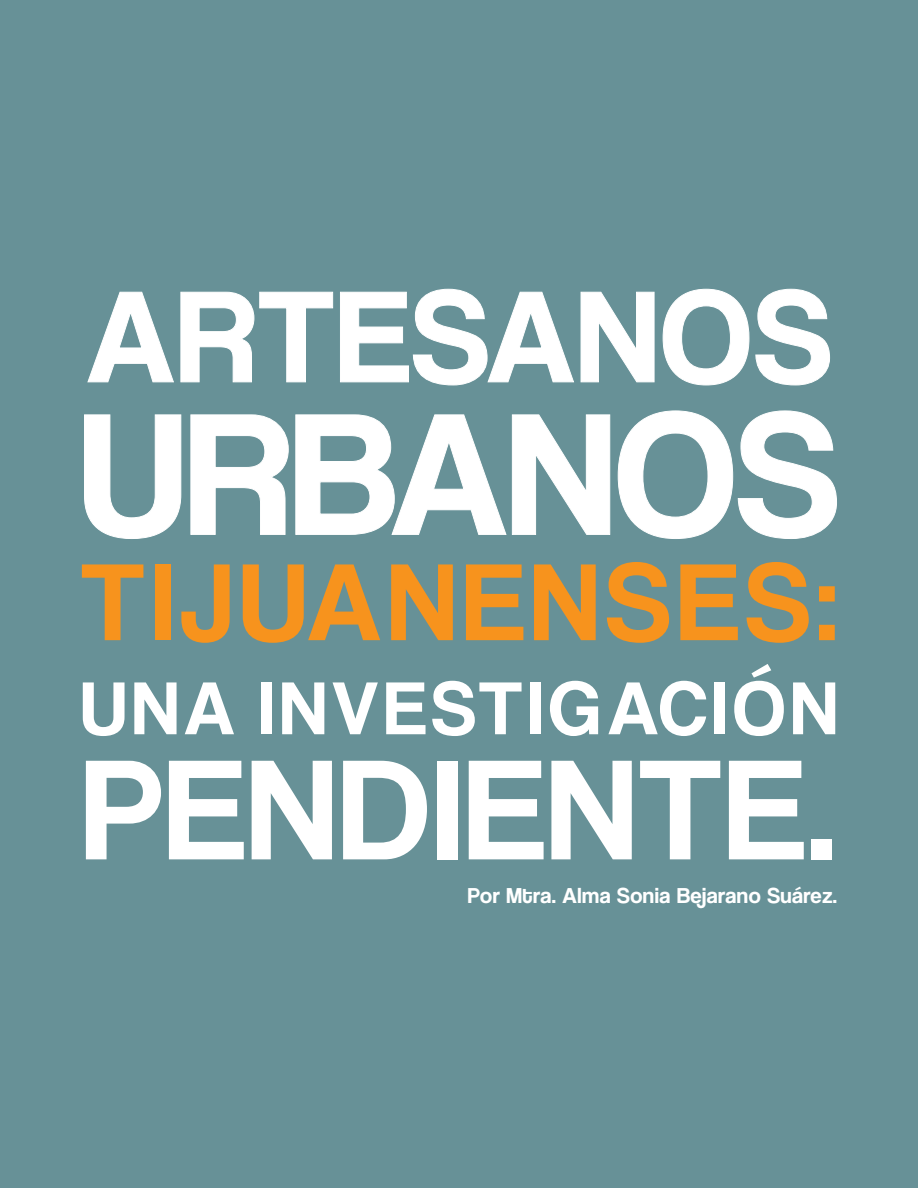
<style>
.page{position:relative;width:918px;height:1188px;background:#679197}
.page>*{position:absolute;margin:0;border:0;box-sizing:border-box;transform-origin:0 0}
.t1{font:180px "Coolvetica Rg";letter-spacing:.01em;color:#fff}
.t2{font:148.5px "Coolvetica Rg";letter-spacing:.03em;color:#fff}
.t3{font:135px "Coolvetica Rg";letter-spacing:.03em;color:#fff}
.t4{font:114px "Coolvetica Rg";letter-spacing:.07em;color:#f7931d}
.t5{font:78px "Coolvetica Rg";letter-spacing:.08em;color:#fff}
.t6{font:22.5px "Coolvetica Rg";letter-spacing:.025em;color:#fff}
</style>
<div class="page">
<svg style="left:87px;top:291px;width:87px;height:92px"></svg>
<svg style="left:180px;top:291px;width:153px;height:92px"></svg>
<svg style="left:340px;top:289px;width:234px;height:97px"></svg>
<svg style="left:580px;top:291px;width:75px;height:92px"></svg>
<svg style="left:662px;top:289px;width:168px;height:97px"></svg>
<svg style="left:84px;top:414px;width:98px;height:125px"></svg>
<svg style="left:190px;top:414px;width:99px;height:121px"></svg>
<svg style="left:295px;top:414px;width:315px;height:121px"></svg>
<svg style="left:617px;top:410px;width:220px;height:129px"></svg>
<p class="t3" style="left:88px;top:258px;width:744px">ARTESANOS</p>
<p class="t1" style="left:80px;top:369px;width:759px">URBANOS</p>
<p class="t4" style="left:81px;top:535px;width:757px">TIJUANENSES:</p>
<p class="t5" style="left:81px;top:662px;width:757px">UNA INVESTIGACIÓN</p>
<p class="t2" style="left:82px;top:723px;width:755px">PENDIENTE.</p>
<p class="t6" style="left:468px;top:882px;width:371px">Por Mtra. Alma Sonia Bejarano Suárez.</p>
</div>
